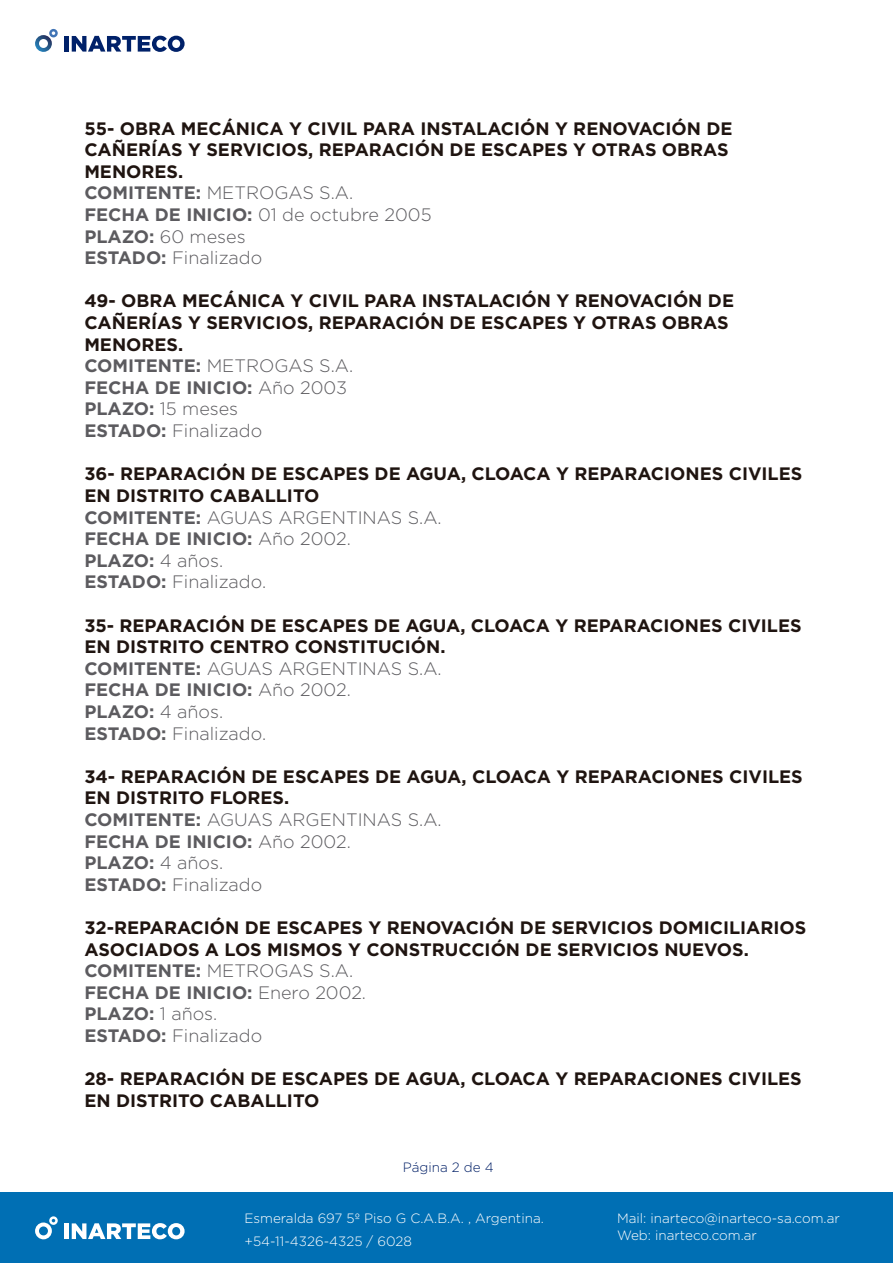
<style>
.page{position:relative;width:893px;height:1263px;background:#fff}
.page>*{position:absolute;margin:0;border:0;box-sizing:border-box;transform-origin:0 0}
.t1{font:700 18px/21.6px "Gotham HTF";color:#1f1410}
.t2{font:300 13.5px/22.5px "Gotham HTF";color:#fff}
.t3{font:300 13.5px "Gotham HTF";color:#001f66}
.s1{color:#5c5b5f}
.s2{font-weight:300;color:#5c5b5f}
</style>
<div class="page">
<svg style="left:35px;top:29px;width:23px;height:23px"></svg>
<hr style="left:65px;top:36px;width:4px;height:16px;background:#002169">
<svg style="left:72px;top:36px;width:113px;height:16px"></svg>
<div style="left:0;top:1192px;width:893px;height:71px;background:#006fb4"></div>
<svg style="left:35px;top:1216px;width:23px;height:23px"></svg>
<hr style="left:65px;top:1223px;width:4px;height:16px;background:#fff">
<svg style="left:72px;top:1223px;width:113px;height:16px"></svg>
<p class="t1" style="left:84px;top:117px;width:650px">55- OBRA MECÁNICA Y CIVIL PARA INSTALACIÓN Y RENOVACIÓN DE<br>CAÑERÍAS Y SERVICIOS, REPARACIÓN DE ESCAPES Y OTRAS OBRAS<br>MENORES.<br><span class="s1">COMITENTE:</span> <span class="s2">METROGAS S.A.<br></span><span class="s1">FECHA DE INICIO:</span> <span class="s2">01 de octubre 2005<br></span><span class="s1">PLAZO:</span> <span class="s2">60 meses<br></span><span class="s1">ESTADO:</span> <span class="s2">Finalizado</span></p>
<p class="t1" style="left:84px;top:290px;width:651px">49- OBRA MECÁNICA Y CIVIL PARA INSTALACIÓN Y RENOVACIÓN DE<br>CAÑERÍAS Y SERVICIOS, REPARACIÓN DE ESCAPES Y OTRAS OBRAS<br>MENORES.<br><span class="s1">COMITENTE:</span> <span class="s2">METROGAS S.A.<br></span><span class="s1">FECHA DE INICIO:</span> <span class="s2">Año 2003<br></span><span class="s1">PLAZO:</span> <span class="s2">15 meses<br></span><span class="s1">ESTADO:</span> <span class="s2">Finalizado</span></p>
<p class="t1" style="left:84px;top:463px;width:719px">36- REPARACIÓN DE ESCAPES DE AGUA, CLOACA Y REPARACIONES CIVILES<br>EN DISTRITO CABALLITO<br><span class="s1">COMITENTE:</span> <span class="s2">AGUAS ARGENTINAS S.A.<br></span><span class="s1">FECHA DE INICIO:</span> <span class="s2">Año 2002.<br></span><span class="s1">PLAZO:</span> <span class="s2">4 años.<br></span><span class="s1">ESTADO:</span> <span class="s2">Finalizado.</span></p>
<p class="t1" style="left:84px;top:614px;width:719px">35- REPARACIÓN DE ESCAPES DE AGUA, CLOACA Y REPARACIONES CIVILES<br>EN DISTRITO CENTRO CONSTITUCIÓN.<br><span class="s1">COMITENTE:</span> <span class="s2">AGUAS ARGENTINAS S.A.<br></span><span class="s1">FECHA DE INICIO:</span> <span class="s2">Año 2002.<br></span><span class="s1">PLAZO:</span> <span class="s2">4 años.<br></span><span class="s1">ESTADO:</span> <span class="s2">Finalizado.</span></p>
<p class="t1" style="left:84px;top:765px;width:720px">34- REPARACIÓN DE ESCAPES DE AGUA, CLOACA Y REPARACIONES CIVILES<br>EN DISTRITO FLORES.<br><span class="s1">COMITENTE:</span> <span class="s2">AGUAS ARGENTINAS S.A.<br></span><span class="s1">FECHA DE INICIO:</span> <span class="s2">Año 2002.<br></span><span class="s1">PLAZO:</span> <span class="s2">4 años.<br></span><span class="s1">ESTADO:</span> <span class="s2">Finalizado</span></p>
<p class="t1" style="left:84px;top:916px;width:723px">32-REPARACIÓN DE ESCAPES Y RENOVACIÓN DE SERVICIOS DOMICILIARIOS ASOCIADOS A LOS MISMOS Y CONSTRUCCIÓN DE SERVICIOS NUEVOS.<br><span class="s1">COMITENTE:</span> <span class="s2">METROGAS S.A.<br></span><span class="s1">FECHA DE INICIO:</span> <span class="s2">Enero 2002.<br></span><span class="s1">PLAZO:</span> <span class="s2">1 años.<br></span><span class="s1">ESTADO:</span> <span class="s2">Finalizado</span></p>
<p class="t1" style="left:84px;top:1067px;width:719px">28- REPARACIÓN DE ESCAPES DE AGUA, CLOACA Y REPARACIONES CIVILES<br>EN DISTRITO CABALLITO</p>
<p class="t3" style="left:403px;top:1159px;width:92px">Página 2 de 4</p>
<p class="t2" style="left:244px;top:1207px;width:301px">Esmeralda 697 5º Piso G C.A.B.A. , Argentina. +54-11-4326-4325 / 6028</p>
<p class="t2" style="left:617px;top:1210px;width:224px;line-height:16.2px">Mail: inarteco@inarteco-sa.com.ar<br>Web: inarteco.com.ar</p>
</div>
